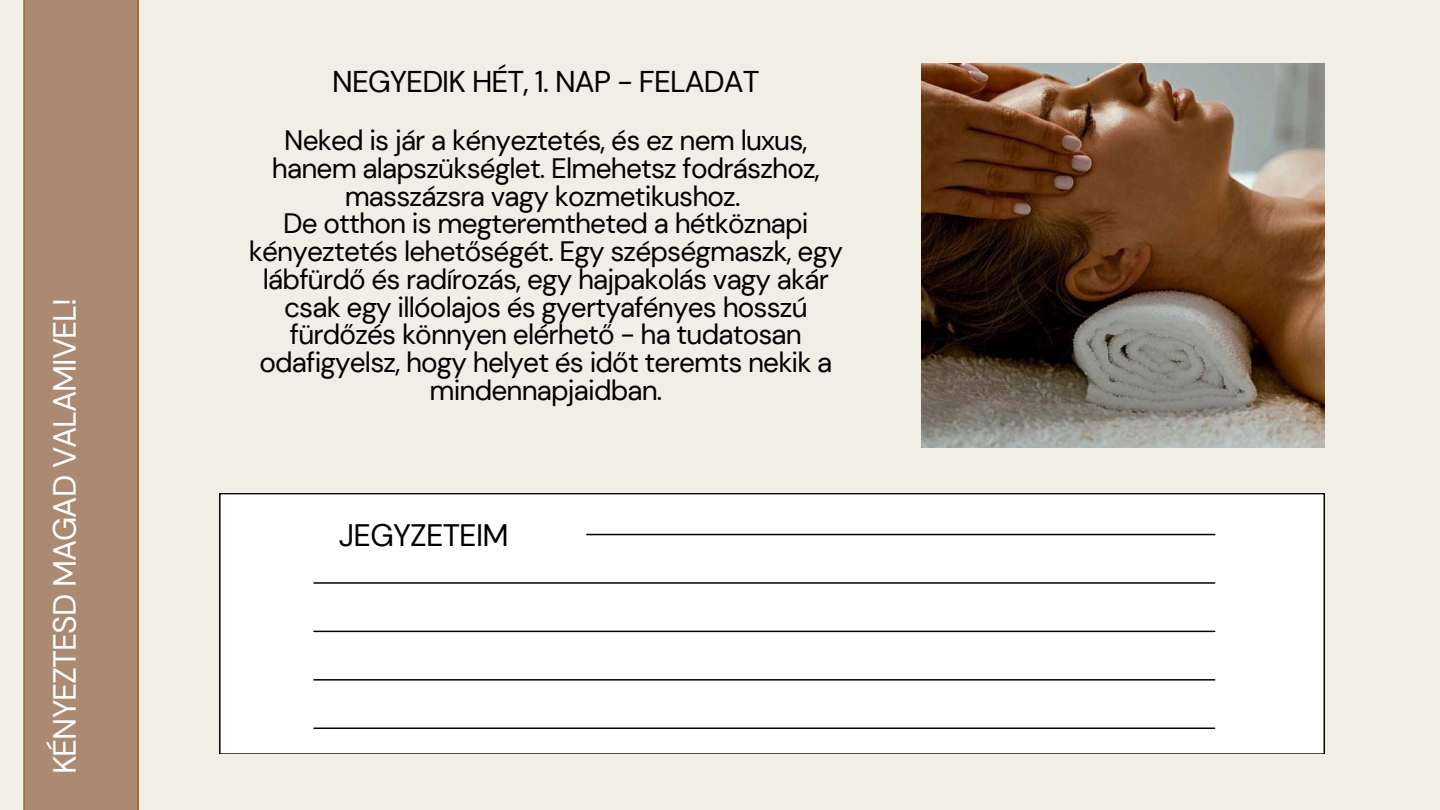
<style>
.page{position:relative;width:1440px;height:810px;background:#f1eee6}
.page>*{position:absolute;margin:0;border:0;box-sizing:border-box;transform-origin:0 0}
.t1{font:32px "DM Sans";letter-spacing:-.03em;color:#fff}
.t2{font:31px "DM Sans";letter-spacing:-.025em;color:#000}
.t3{font:30px "DM Sans";letter-spacing:-.03em;color:#000}
.t4{font:28px/27.8px "DM Sans";letter-spacing:-.03em;color:#000;text-align:center}
</style>
<div class="page">
<div style="left:24px;top:0;width:114px;height:810px;background:#ac8a71"></div>
<div style="left:220px;top:494px;width:1104px;height:260px;background:#fff"></div>
<hr style="left:314px;top:728px;width:901px;height:1px;background:#000">
<hr style="left:314px;top:631px;width:901px;height:1px;background:#000">
<hr style="left:314px;top:582px;width:901px;height:2px;background:#000">
<hr style="left:587px;top:534px;width:628px;height:1px;background:#000">
<hr style="left:314px;top:679px;width:901px;height:2px;background:#000">
<img style="left:922px;top:64px;width:402px;height:383px">
<h1 class="t1" style="left:44px;top:774px;width:478px;rotate:-90deg">KÉNYEZTESD MAGAD VALAMIVEL!</h1>
<p class="t3" style="left:332px;top:62px;width:429px">NEGYEDIK HÉT, 1. NAP - FELADAT</p>
<p class="t4" style="left:272px;top:127px;width:549px">Neked is jár a kényeztetés, és ez nem luxus, hanem alapszükséglet. Elmehetsz fodrászhoz, masszázsra vagy kozmetikushoz.</p>
<p class="t4" style="left:249px;top:210px;width:595px">De otthon is megteremtheted a hétköznapi kényeztetés lehetőségét. Egy szépségmaszk, egy lábfürdő és radírozás, egy hajpakolás vagy akár csak egy illóolajos és gyertyafényes hosszú fürdőzés könnyen elérhető - ha tudatosan odafigyelsz, hogy helyet és időt teremts nekik a mindennapjaidban.</p>
<h1 class="t2" style="left:339px;top:516px;width:171px">JEGYZETEIM</h1>
</div>
